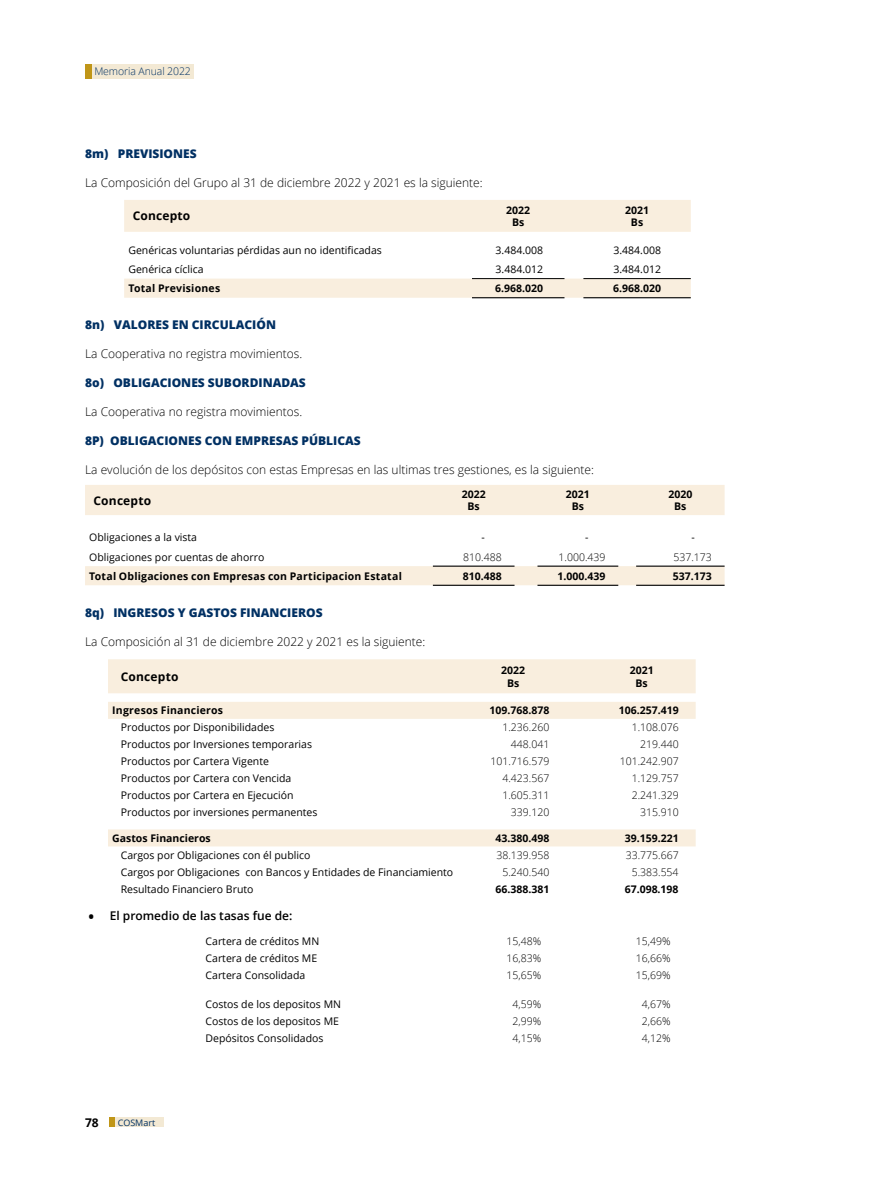
<style>
.page{position:relative;width:893px;height:1191px;background:#fff}
.page>*{position:absolute;margin:0;border:0;box-sizing:border-box;transform-origin:0 0}
.t1{font:300 12px "Open Sans";color:#000}
.t2{font:800 12px "Open Sans";color:#003063}
.t3{font:600 12px "Open Sans";color:#000}
.t4{font:700 12px "Open Sans";letter-spacing:.015em;color:#000}
.t5{font:10.5px "Open Sans";color:#000}
.t6{font:300 10.5px "Open Sans";color:#000}
.t7{font:700 10.5px/12.6px "Open Sans";color:#000;text-align:center}
.t8{font:700 10.5px "Open Sans";letter-spacing:.02em;color:#000}
.t9{font:300 10.5px "Open Sans";letter-spacing:-.01em;color:#003063}
.t10{font:9px "Open Sans";color:#003063}
.s1{font-weight:700;font-size:15px}
</style>
<div class="page">
<div style="left:112px;top:1117px;width:51px;height:10px;background:#f3e9d4"></div>
<div style="left:109px;top:1117px;width:5px;height:10px;background:#c09618"></div>
<div style="left:85px;top:64px;width:109px;height:14px;background:#f3e9d4"></div>
<div style="left:85px;top:64px;width:6px;height:14px;background:#c09618"></div>
<svg style="left:124px;top:200px;width:567px;height:98px;fill:#f9eede"></svg>
<hr style="left:472px;top:278px;width:92px;height:1px;background:#000">
<hr style="left:583px;top:278px;width:108px;height:1px;background:#000">
<hr style="left:472px;top:297px;width:92px;height:1px;background:#000">
<hr style="left:583px;top:297px;width:108px;height:1px;background:#000">
<svg style="left:85px;top:485px;width:640px;height:100px"></svg>
<hr style="left:433px;top:565px;width:81px;height:1px;background:#000">
<hr style="left:537px;top:565px;width:81px;height:1px;background:#000">
<hr style="left:636px;top:565px;width:89px;height:1px;background:#000">
<hr style="left:433px;top:585px;width:81px;height:1px;background:#000">
<hr style="left:537px;top:585px;width:81px;height:1px;background:#000">
<hr style="left:636px;top:585px;width:89px;height:1px;background:#000">
<svg style="left:108px;top:659px;width:588px;height:187px"></svg>
<p class="t9" style="left:94px;top:64px;width:98px">Memoria Anual 2022</p>
<p class="t2" style="left:85px;top:145px;width:113px">8m) PREVISIONES</p>
<p class="t1" style="left:85px;top:174px;width:399px">La Composición del Grupo al 31 de diciembre 2022 y 2021 es la siguiente:</p>
<p class="t4" style="left:133px;top:208px;width:59px">Concepto</p>
<p class="t7" style="left:506px;top:203px;width:25px">2022<br>Bs</p>
<p class="t7" style="left:625px;top:203px;width:25px">2021<br>Bs</p>
<p class="t5" style="left:128px;top:243px;width:255px">Genéricas voluntarias pérdidas aun no identificadas</p>
<p class="t5" style="left:496px;top:243px;width:49px">3.484.008</p>
<p class="t5" style="left:613px;top:243px;width:49px">3.484.008</p>
<p class="t5" style="left:128px;top:262px;width:77px">Genérica cíclica</p>
<p class="t5" style="left:496px;top:262px;width:49px">3.484.012</p>
<p class="t5" style="left:613px;top:262px;width:49px">3.484.012</p>
<p class="t8" style="left:128px;top:281px;width:93px">Total Previsiones</p>
<p class="t7" style="left:495px;top:282px;width:49px">6.968.020</p>
<p class="t7" style="left:613px;top:282px;width:49px">6.968.020</p>
<p class="t2" style="left:85px;top:316px;width:192px">8n) VALORES EN CIRCULACIÓN</p>
<p class="t1" style="left:85px;top:346px;width:219px">La Cooperativa no registra movimientos.</p>
<p class="t2" style="left:85px;top:373px;width:222px">8o) OBLIGACIONES SUBORDINADAS</p>
<p class="t1" style="left:85px;top:403px;width:219px">La Cooperativa no registra movimientos.</p>
<p class="t2" style="left:85px;top:431px;width:277px">8P) OBLIGACIONES CON EMPRESAS PÚBLICAS</p>
<p class="t1" style="left:85px;top:461px;width:510px">La evolución de los depósitos con estas Empresas en las ultimas tres gestiones, es la siguiente:</p>
<p class="t4" style="left:94px;top:492px;width:59px">Concepto</p>
<p class="t7" style="left:462px;top:487px;width:25px">2022<br>Bs</p>
<p class="t7" style="left:566px;top:487px;width:25px">2021<br>Bs</p>
<p class="t7" style="left:668px;top:487px;width:25px">2020<br>Bs</p>
<p class="t5" style="left:89px;top:530px;width:109px">Obligaciones a la vista</p>
<p class="t5" style="left:481px;top:530px;width:5px">-</p>
<p class="t5" style="left:585px;top:530px;width:5px">-</p>
<p class="t5" style="left:691px;top:530px;width:5px">-</p>
<p class="t5" style="left:89px;top:549px;width:177px">Obligaciones por cuentas de ahorro</p>
<p class="t6" style="left:463px;top:549px;width:40px">810.488</p>
<p class="t6" style="left:559px;top:549px;width:48px">1.000.439</p>
<p class="t6" style="left:673px;top:549px;width:40px">537.173</p>
<p class="t8" style="left:89px;top:568px;width:314px">Total Obligaciones con Empresas con Participacion Estatal</p>
<p class="t7" style="left:463px;top:569px;width:40px">810.488</p>
<p class="t7" style="left:558px;top:569px;width:49px">1.000.439</p>
<p class="t7" style="left:673px;top:569px;width:40px">537.173</p>
<p class="t2" style="left:85px;top:604px;width:239px">8q) INGRESOS Y GASTOS FINANCIEROS</p>
<p class="t1" style="left:85px;top:633px;width:342px">La Composición al 31 de diciembre 2022 y 2021 es la siguiente:</p>
<p class="t4" style="left:121px;top:668px;width:59px">Concepto</p>
<p class="t7" style="left:501px;top:663px;width:25px">2022<br>Bs</p>
<p class="t7" style="left:630px;top:663px;width:25px">2021<br>Bs</p>
<p class="t8" style="left:112px;top:703px;width:112px">Ingresos Financieros</p>
<p class="t7" style="left:489px;top:704px;width:61px">109.768.878</p>
<p class="t7" style="left:619px;top:704px;width:61px">106.257.419</p>
<p class="t5" style="left:121px;top:720px;width:155px">Productos por Disponibilidades</p>
<p class="t6" style="left:502px;top:720px;width:48px">1.236.260</p>
<p class="t6" style="left:632px;top:720px;width:48px">1.108.076</p>
<p class="t5" style="left:121px;top:737px;width:193px">Productos por Inversiones temporarias</p>
<p class="t6" style="left:511px;top:737px;width:40px">448.041</p>
<p class="t6" style="left:640px;top:737px;width:40px">219.440</p>
<p class="t5" style="left:121px;top:754px;width:150px">Productos por Cartera Vigente</p>
<p class="t6" style="left:490px;top:754px;width:60px">101.716.579</p>
<p class="t6" style="left:620px;top:754px;width:60px">101.242.907</p>
<p class="t5" style="left:121px;top:771px;width:172px">Productos por Cartera con Vencida</p>
<p class="t6" style="left:502px;top:771px;width:48px">4.423.567</p>
<p class="t6" style="left:632px;top:771px;width:48px">1.129.757</p>
<p class="t5" style="left:121px;top:788px;width:174px">Productos por Cartera en Ejecución</p>
<p class="t6" style="left:502px;top:788px;width:48px">1.605.311</p>
<p class="t6" style="left:632px;top:788px;width:48px">2.241.329</p>
<p class="t5" style="left:121px;top:805px;width:198px">Productos por inversiones permanentes</p>
<p class="t6" style="left:511px;top:805px;width:40px">339.120</p>
<p class="t6" style="left:640px;top:805px;width:40px">315.910</p>
<p class="t7" style="left:112px;top:831px;width:100px">Gastos Financieros</p>
<p class="t7" style="left:495px;top:831px;width:55px">43.380.498</p>
<p class="t7" style="left:625px;top:831px;width:55px">39.159.221</p>
<p class="t5" style="left:121px;top:848px;width:191px">Cargos por Obligaciones con él publico</p>
<p class="t6" style="left:496px;top:848px;width:54px">38.139.958</p>
<p class="t6" style="left:626px;top:848px;width:54px">33.775.667</p>
<p class="t5" style="left:121px;top:865px;width:334px">Cargos por Obligaciones con Bancos y Entidades de Financiamiento</p>
<p class="t6" style="left:502px;top:865px;width:48px">5.240.540</p>
<p class="t6" style="left:632px;top:865px;width:48px">5.383.554</p>
<p class="t5" style="left:121px;top:882px;width:134px">Resultado Financiero Bruto</p>
<p class="t7" style="left:495px;top:882px;width:55px">66.388.381</p>
<p class="t7" style="left:625px;top:882px;width:55px">67.098.198</p>
<p class="t3" style="left:88px;top:907px;width:205px"><span class="s1">•</span> El promedio de las tasas fue de:</p>
<p class="t4" style="left:85px;top:1113px;width:15px">78</p>
<p class="t10" style="left:118px;top:1116px;width:39px">COSMart</p>
<p class="t5" style="left:206px;top:933px;width:115px">Cartera de créditos MN</p>
<p class="t6" style="left:507px;top:933px;width:36px">15,48%</p>
<p class="t6" style="left:636px;top:933px;width:36px">15,49%</p>
<p class="t5" style="left:206px;top:950px;width:113px">Cartera de créditos ME</p>
<p class="t6" style="left:507px;top:950px;width:36px">16,83%</p>
<p class="t6" style="left:636px;top:950px;width:36px">16,66%</p>
<p class="t5" style="left:206px;top:967px;width:101px">Cartera Consolidada</p>
<p class="t6" style="left:507px;top:967px;width:36px">15,65%</p>
<p class="t6" style="left:636px;top:967px;width:36px">15,69%</p>
<p class="t5" style="left:206px;top:997px;width:137px">Costos de los depositos MN</p>
<p class="t6" style="left:513px;top:997px;width:30px">4,59%</p>
<p class="t6" style="left:642px;top:997px;width:30px">4,67%</p>
<p class="t5" style="left:206px;top:1014px;width:135px">Costos de los depositos ME</p>
<p class="t6" style="left:513px;top:1014px;width:30px">2,99%</p>
<p class="t6" style="left:642px;top:1014px;width:30px">2,66%</p>
<p class="t5" style="left:206px;top:1031px;width:119px">Depósitos Consolidados</p>
<p class="t6" style="left:512px;top:1031px;width:30px">4,15%</p>
<p class="t6" style="left:642px;top:1031px;width:30px">4,12%</p>
</div>
